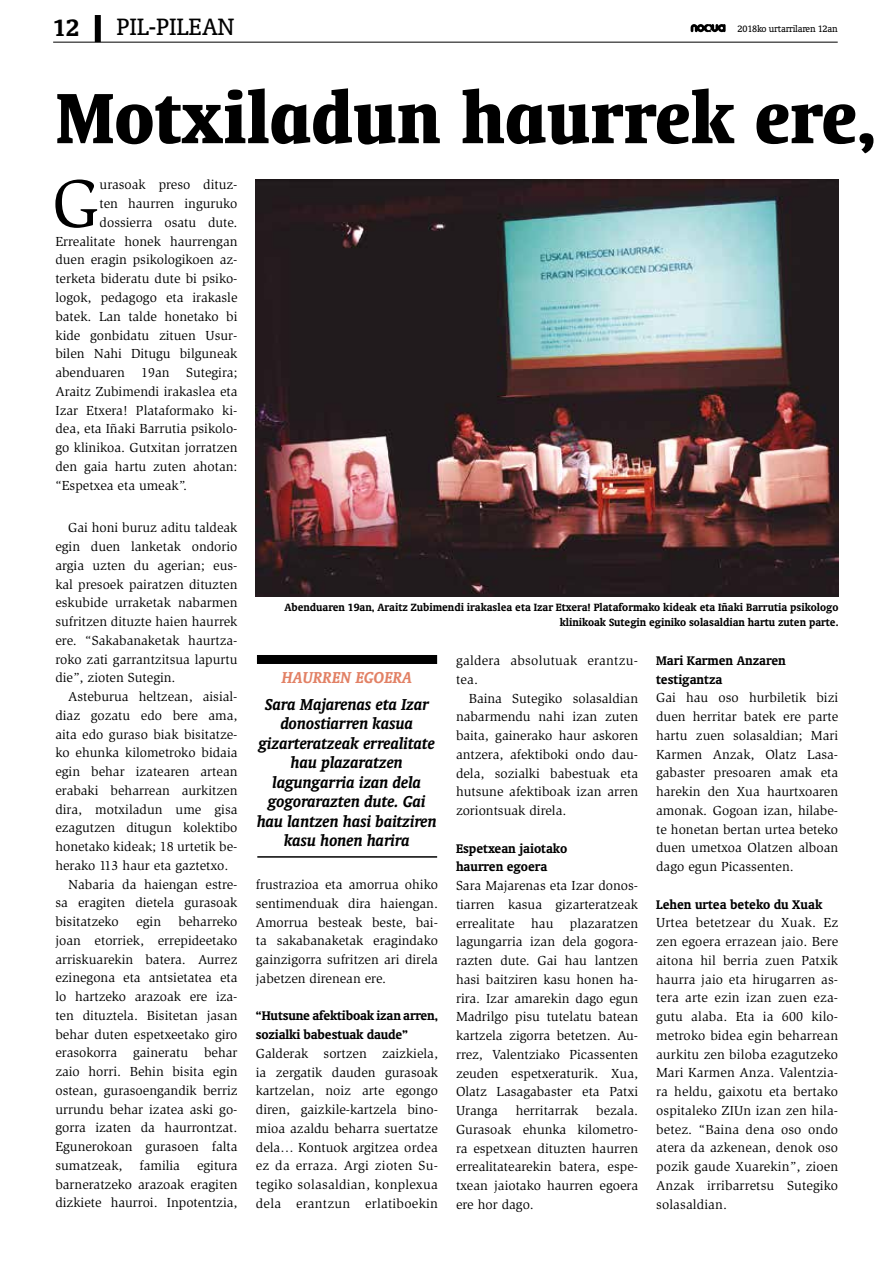
<style>
.page{position:relative;width:893px;height:1263px;background:#fff}
.page>*{position:absolute;margin:0;border:0;box-sizing:border-box;transform-origin:0 0}
.t1{font:700 condensed 81px "Oranda BT";letter-spacing:.01em;color:#000}
.t2{font:69.45px "Slimbach";color:#000}
.t3{font:27px "Oranda BT";color:#000}
.t4{font:700 27px "Oranda BT";color:#000}
.t5{font:italic 700 18px/19.5px "Oranda BT";color:#000;text-align:center}
.t6{font:italic 700 18px "Oranda BT";color:#e28165}
.t7{font:700 14.25px/18.8px "Oranda BT";color:#000}
.t8{font:13.5px/18.8px "Slimbach";color:#000;text-align:justify}
.t9{font:13.5px/18.8px "Slimbach";letter-spacing:.02em;color:#000}
.t10{font:700 12px/14.4px "Oranda BT";color:#000;text-align:right}
.t11{font:10.5px "Oranda BT";letter-spacing:-.02em;color:#000}
</style>
<div class="page">
<svg style="left:691px;top:24px;width:35px;height:8px"></svg>
<hr style="left:53px;top:42px;width:785px;height:1px;background:#000">
<div style="left:95px;top:15px;width:6px;height:27px;background:#000"></div>
<img style="left:256px;top:179px;width:582px;height:417px">
<div style="left:257px;top:655px;width:180px;height:9px;background:#000"></div>
<hr style="left:257px;top:856px;width:180px;height:2px;background:#000">
<h3 class="t4" style="left:53px;top:12px;width:28px">12</h3>
<h3 class="t3" style="left:117px;top:11px;width:119px">PIL-PILEAN</h3>
<p class="t11" style="left:738px;top:23px;width:102px">2018ko urtarrilaren 12an</p>
<h1 class="t1" style="left:56px;top:70px;width:820px">Motxiladun haurrek ere,</h1>
<h2 class="t2" style="left:52px;top:164px;width:49px">G</h2>
<p class="t8" style="left:100px;top:176px;width:139px">urasoak preso dituz-</p>
<p class="t8" style="left:100px;top:194px;width:139px">ten haurren inguruko</p>
<p class="t8" style="left:100px;top:213px;width:139px">dossierra osatu dute.</p>
<p class="t8" style="left:55px;top:232px;width:184px">Errealitate honek haurrengan</p>
<p class="t8" style="left:55px;top:251px;width:184px">duen eragin psikologikoen az-</p>
<p class="t8" style="left:55px;top:269px;width:184px">terketa bideratu dute bi psiko-</p>
<p class="t8" style="left:55px;top:288px;width:184px">logok, pedagogo eta irakasle</p>
<p class="t8" style="left:55px;top:307px;width:184px">batek. Lan talde honetako bi</p>
<p class="t8" style="left:55px;top:326px;width:184px">kide gonbidatu zituen Usur-</p>
<p class="t8" style="left:55px;top:344px;width:184px">bilen Nahi Ditugu bilguneak</p>
<p class="t8" style="left:55px;top:363px;width:184px">abenduaren 19an Sutegira;</p>
<p class="t8" style="left:55px;top:382px;width:184px">Araitz Zubimendi irakaslea eta</p>
<p class="t8" style="left:55px;top:401px;width:184px">Izar Etxera! Plataformako ki-</p>
<p class="t8" style="left:55px;top:419px;width:184px">dea, eta Iñaki Barrutia psikolo-</p>
<p class="t8" style="left:55px;top:438px;width:184px">go klinikoa. Gutxitan jorratzen</p>
<p class="t8" style="left:55px;top:457px;width:184px">den gaia hartu zuten ahotan:</p>
<p class="t8" style="left:55px;top:476px;width:133px">“Espetxea eta umeak”.</p>
<p class="t8" style="left:55px;top:518px;width:184px;text-indent:13px">Gai honi buruz aditu taldeak egin duen lanketak ondorio argia uzten du agerian; eus&shy;kal presoek pairatzen dituzten eskubide urraketak nabarmen sufritzen dituzte haien haurrek ere. “Sakabanaketak haurtza&shy;roko zati garrantzitsua lapurtu die”, zioten Sutegin.</p>
<p class="t8" style="left:68px;top:687px;width:171px">Asteburua heltzean, aisial-</p>
<p class="t8" style="left:55px;top:706px;width:184px">diaz gozatu edo bere ama,</p>
<p class="t8" style="left:55px;top:725px;width:184px">aita edo guraso biak bisitatze-</p>
<p class="t8" style="left:55px;top:743px;width:184px">ko ehunka kilometroko bidaia</p>
<p class="t8" style="left:55px;top:762px;width:184px">egin behar izatearen artean</p>
<p class="t8" style="left:55px;top:781px;width:184px">erabaki beharrean aurkitzen</p>
<p class="t8" style="left:55px;top:800px;width:184px">dira, motxiladun ume gisa</p>
<p class="t8" style="left:55px;top:818px;width:184px">ezagutzen ditugun kolektibo</p>
<p class="t8" style="left:55px;top:837px;width:184px">honetako kideak; 18 urtetik be-</p>
<p class="t8" style="left:55px;top:856px;width:175px">herako 113 haur eta gaztetxo.</p>
<p class="t8" style="left:68px;top:875px;width:171px">Nabaria da haiengan estre-</p>
<p class="t8" style="left:55px;top:893px;width:184px">sa eragiten dietela gurasoak</p>
<p class="t8" style="left:55px;top:912px;width:65px">bisitatzeko</p>
<p class="t8" style="left:136px;top:912px;width:26px">egin</p>
<p class="t10" style="left:284px;top:600px;width:556px">Abenduaren 19an, Araitz Zubimendi irakaslea eta Izar Etxera! Plataformako kideak eta Iñaki Barrutia psikologo klinikoak Sutegin eginiko solasaldian hartu zuten parte.</p>
<p class="t7" style="left:656px;top:651px;width:131px">Mari Karmen Anzaren testigantza</p>
<p class="t8" style="left:656px;top:688px;width:184px">Gai hau oso hurbiletik bizi duen herritar batek ere parte hartu zuen solasaldian; Mari Karmen Anzak, Olatz Lasa&shy;gabaster presoaren amak eta harekin den Xua haurtxoaren amonak. Gogoan izan, hilabe&shy;te honetan bertan urtea beteko duen umetxoa Olatzen alboan dago egun Picassenten.</p>
<p class="t7" style="left:656px;top:894px;width:168px">Lehen urtea beteko du Xuak</p>
<p class="t8" style="left:656px;top:913px;width:184px">Urtea betetzear du Xuak. Ez zen egoera errazean jaio. Bere aitona hil berria zuen Patxik haurra jaio eta hirugarren as&shy;tera arte ezin izan zuen eza&shy;gutu alaba. Eta ia 600 kilo&shy;metroko bidea egin beharrean aurkitu zen biloba ezagutzeko Mari Karmen Anza. Valentzia&shy;ra heldu, gaixotu eta bertako ospitaleko ZIUn izan zen hila&shy;betez. “Baina dena oso ondo atera da azkenean, denok oso pozik gaude Xuarekin”, zioen Anzak irribarretsu Sutegiko solasaldian.</p>
<p class="t9" style="left:456px;top:651px;width:184px">galdera absolutuak erantzu&shy;tea.</p>
<p class="t8" style="left:456px;top:689px;width:184px;text-indent:13px">Baina Sutegiko solasaldian nabarmendu nahi izan zuten baita, gainerako haur askoren antzera, afektiboki ondo dau&shy;dela, sozialki babestuak eta hutsune afektiboak izan arren zoriontsuak direla.</p>
<p class="t7" style="left:456px;top:838px;width:113px">Espetxean jaiotako haurren egoera</p>
<p class="t8" style="left:456px;top:876px;width:184px">Sara Majarenas eta Izar donos&shy;tiarren kasua gizarteratzeak errealitate hau plazaratzen lagungarria izan dela gogora&shy;razten dute. Gai hau lantzen hasi baitziren kasu honen ha&shy;rira. Izar amarekin dago egun Madrilgo pisu tutelatu batean kartzela zigorra betetzen. Au&shy;rrez, Valentziako Picassenten zeuden espetxeraturik. Xua, Olatz Lasagabaster eta Patxi Uranga</p>
<h3 class="t6" style="left:282px;top:666px;width:132px">HAURREN EGOERA</h3>
<h3 class="t5" style="left:257px;top:694px;width:181px">Sara Majarenas eta Izar donostiarren kasua gizarteratzeak errealitate hau plazaratzen lagungarria izan dela gogorarazten dute. Gai hau lantzen hasi baitziren kasu honen harira</h3>
<p class="t8" style="left:256px;top:875px;width:184px">frustrazioa eta amorrua ohiko sentimenduak dira haiengan.<br>Amorrua besteak beste, bai&shy;ta sakabanaketak eragindako gainzigorra sufritzen ari direla jabetzen direnean ere.</p>
<p class="t7" style="left:256px;top:1006px;width:184px">“Hutsune afektiboak izan arren, sozialki babestuak daude”</p>
<p class="t8" style="left:256px;top:1044px;width:184px">Galderak sortzen zaizkiela, ia zergatik dauden gurasoak kartzelan, noiz arte egongo diren, gaizkile-kartzela bino&shy;mioa azaldu beharra suertatze dela… Kontuok argitzea ordea ez da erraza. Argi zioten Su&shy;tegiko solasaldian, konplexua dela erantzun erlatiboekin</p>
<p class="t8" style="left:55px;top:912px;width:184px;text-indent:123px">beharreko joan etorriek, errepideetako arriskuarekin batera. Aurrez ezinegona eta antsietatea eta lo hartzeko arazoak ere iza&shy;ten dituztela. Bisitetan jasan behar duten espetxeetako giro erasokorra gaineratu behar zaio horri. Behin bisita egin ostean, gurasoengandik berriz urrundu behar izatea aski go&shy;gorra izaten da haurrontzat.<br>Egunerokoan gurasoen falta sumatzeak,</p>
<p class="t8" style="left:456px;top:1101px;width:184px;text-indent:140px">bezala.<br>Gurasoak ehunka kilometro&shy;ra espetxean dituzten haurren errealitatearekin batera, espe&shy;txean jaiotako haurren egoera ere hor dago.</p>
<p class="t8" style="left:516px;top:1101px;width:64px">herritarrak</p>
<p class="t8" style="left:140px;top:1156px;width:42px">familia</p>
<p class="t8" style="left:55px;top:1156px;width:184px;text-indent:142px">egitura barneratzeko arazoak eragiten dizkiete haurroi. Inpotentzia,</p>
</div>
